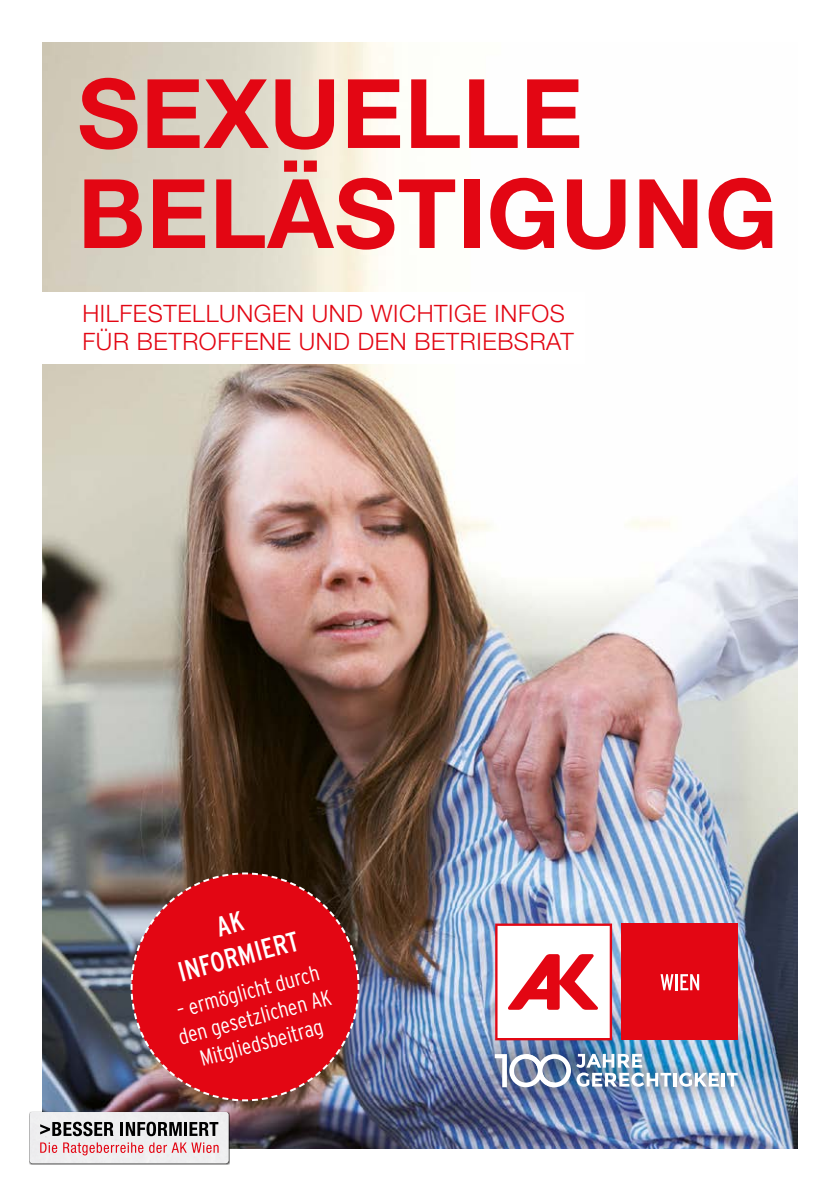
<style>
.page{position:relative;width:840px;height:1191px;background:#fff}
.page>*{position:absolute;margin:0;border:0;box-sizing:border-box;transform-origin:0 0}
.Titelseite_subheadline{font:700 96px/100px "Helvetica Neue LT Std";letter-spacing:.01em;color:#e30613}
.t1{font:condensed 28px/33.6px "Interstate";color:#fff;text-align:center}
.Titelseite_subheadline-2{font:300 24px/28px "Helvetica Neue LT Std";letter-spacing:.025em;color:#e30613}
.t2{font:300 condensed 22px/26.4px "Interstate";color:#fff;text-align:center}
</style>
<div class="page">
<img style="left:43px;top:43px;width:754px;height:1105px">
<div style="left:0;top:292px;width:584px;height:71px;background:#fff"></div>
<div style="left:29px;top:1111px;width:201px;height:54px;background:#000;opacity:.75"></div>
<div style="left:30px;top:1112px;width:198px;height:51px;background:#eeeef0"></div>
<svg style="left:40px;top:1121px;width:73px;height:15px"></svg>
<hr style="left:120px;top:1122px;width:3px;height:14px;background:#000">
<svg style="left:126px;top:1121px;width:56px;height:15px"></svg>
<hr style="left:184px;top:1122px;width:3px;height:14px;background:#000">
<svg style="left:189px;top:1122px;width:29px;height:14px"></svg>
<svg style="left:40px;top:1142px;width:17px;height:11px"></svg>
<svg style="left:63px;top:1142px;width:80px;height:13px"></svg>
<svg style="left:149px;top:1142px;width:69px;height:11px"></svg>
<svg style="left:129px;top:871px;width:231px;height:231px;background:#c61e28"></svg>
<div style="left:621px;top:923px;width:116px;height:117px;background:#e30613"></div>
<svg style="left:660px;top:974px;width:38px;height:16px"></svg>
<svg style="left:495px;top:923px;width:116px;height:115px"></svg>
<div style="left:480px;top:1038px;width:271px;height:64px;background:#000;opacity:.49"></div>
<hr style="left:721px;top:1072px;width:3px;height:14px;background:#fff">
<svg style="left:726px;top:1072px;width:11px;height:14px"></svg>
<img style="left:576px;top:1054px;width:95px;height:32px">
<hr style="left:673px;top:1072px;width:3px;height:14px;background:#fff">
<svg style="left:678px;top:1072px;width:40px;height:14px"></svg>
<svg style="left:494px;top:1054px;width:76px;height:33px"></svg>
<p class="Titelseite_subheadline" style="left:77px;top:62px;width:701px">SEXUELLE<br>BELÄSTIGUNG</p>
<p class="Titelseite_subheadline-2" style="left:82px;top:299px;width:492px">HILFESTELLUNGEN UND WICHTIGE INFOS<br>FÜR BETROFFENE UND DEN BETRIEBSRAT</p>
<p class="t1" style="left:165px;top:923px;width:126px;rotate:-15deg">AK<br>INFORMIERT</p>
<p class="t2" style="left:168px;top:998px;width:159px;rotate:-15deg">– ermöglicht durch den gesetzlichen AK<br>Mitgliedsbeitrag</p>
</div>
